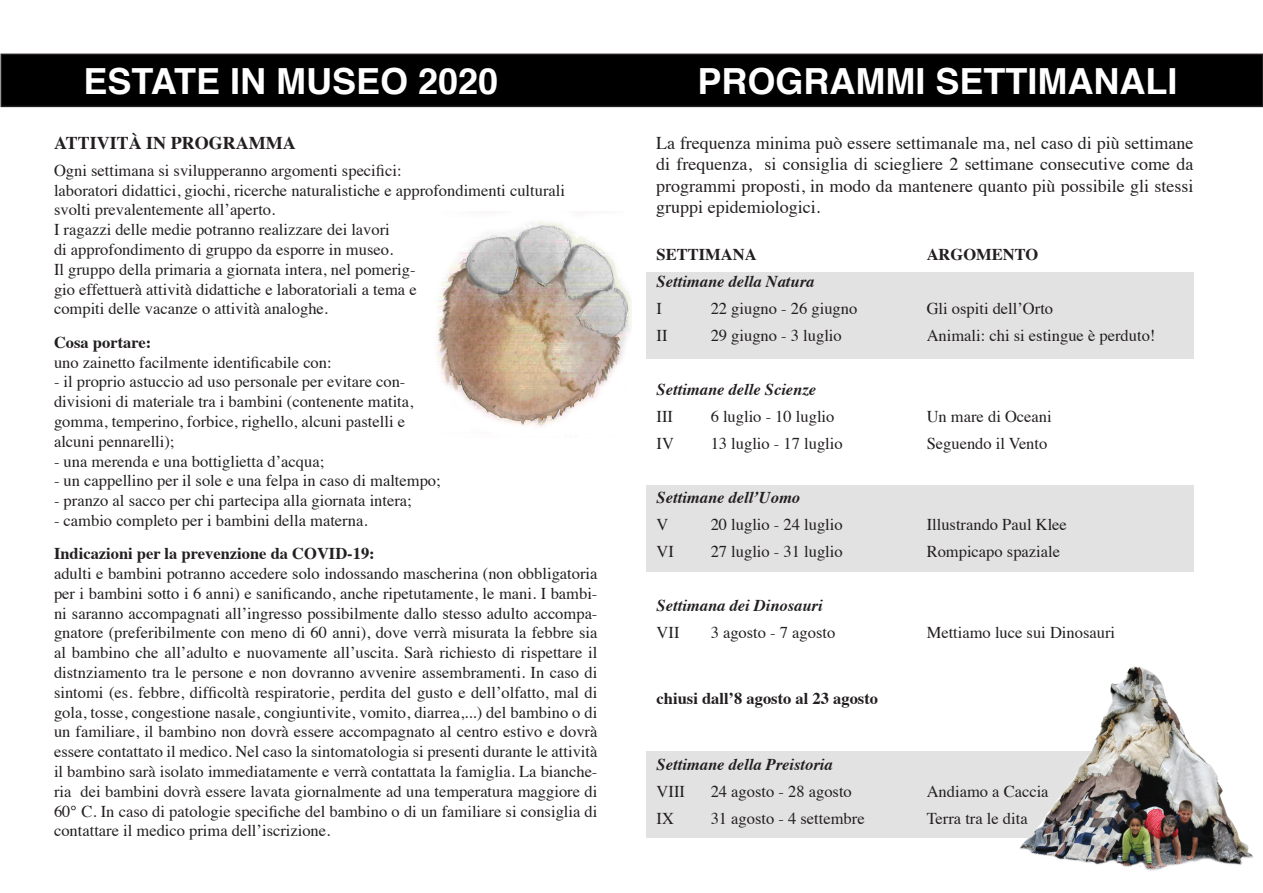
<style>
.page{position:relative;width:1263px;height:893px;background:#fff}
.page>*{position:absolute;margin:0;border:0;box-sizing:border-box;transform-origin:0 0}
.t1{font:700 36px "Helvetica";color:#fff}
.t2{font:18px/21.6px "Times";color:#231f20;text-align:justify}
.t3{font:700 18px "Times";color:#231f20}
.t4{font:16.5px/19.8px "Times";color:#231f20}
.t5{font:italic 700 16.5px "Times";color:#231f20}
.t6{font:700 16.5px "Times";color:#231f20}
</style>
<div class="page">
<div style="left:1px;top:54px;width:1262px;height:52px;background:#000"></div>
<div style="left:1px;top:54px;width:1262px;height:53px;border:2px solid #231f20"></div>
<img style="left:436px;top:221px;width:195px;height:206px">
<div style="left:646px;top:272px;width:547px;height:86px;background:#e2e2e2"></div>
<div style="left:646px;top:485px;width:547px;height:87px;background:#e2e2e2"></div>
<div style="left:646px;top:752px;width:547px;height:86px;background:#e2e2e2"></div>
<img style="left:1019px;top:666px;width:235px;height:205px">
<p class="t1" style="left:83px;top:52px;width:416px">ESTATE IN MUSEO 2020</p>
<p class="t1" style="left:697px;top:52px;width:481px">PROGRAMMI SETTIMANALI</p>
<p class="t3" style="left:54px;top:125px;width:243px">ATTIVITÀ IN PROGRAMMA</p>
<p class="t4" style="left:54px;top:159px;width:512px">Ogni settimana si svilupperanno argomenti specifici:<br>laboratori didattici, giochi, ricerche naturalistiche e approfondimenti culturali svolti prevalentemente all’aperto.<br>I ragazzi delle medie potranno realizzare dei lavori<br>di approfondimento di gruppo da esporre in museo.</p>
<p class="t4" style="left:54px;top:258px;width:364px;text-align:justify">Il gruppo della primaria a giornata intera, nel pomerig&shy;gio effettuerà attività didattiche e laboratoriali a tema e compiti delle vacanze o attività analoghe.</p>
<p class="t6" style="left:54px;top:326px;width:99px">Cosa portare:</p>
<p class="t4" style="left:54px;top:351px;width:279px">uno zainetto facilmente identificabile con:</p>
<p class="t4" style="left:54px;top:370px;width:361px">- il proprio astuccio ad uso personale per evitare con&shy;divisioni di materiale tra i bambini (contenente matita, gomma, temperino, forbice, righello, alcuni pastelli e alcuni pennarelli);</p>
<p class="t4" style="left:54px;top:450px;width:272px">- una merenda e una bottiglietta d’acqua;</p>
<p class="t4" style="left:54px;top:469px;width:388px">- un cappellino per il sole e una felpa in caso di maltempo;</p>
<p class="t4" style="left:54px;top:489px;width:359px">- pranzo al sacco per chi partecipa alla giornata intera;</p>
<p class="t4" style="left:54px;top:509px;width:315px">- cambio completo per i bambini della materna.</p>
<p class="t6" style="left:54px;top:538px;width:322px">Indicazioni per la prevenzione da COVID-19:</p>
<p class="t4" style="left:54px;top:562px;width:545px;text-align:justify">adulti e bambini potranno accedere solo indossando mascherina (non obbligatoria per i bambini sotto i 6 anni) e sanificando, anche ripetutamente, le mani. I bambi&shy;ni saranno accompagnati all’ingresso possibilmente dallo stesso adulto accompa&shy;gnatore (preferibilmente con meno di 60 anni), dove verrà misurata la febbre sia al bambino che all’adulto e nuovamente all’uscita. Sarà richiesto di rispettare il distnziamento tra le persone e non dovranno avvenire assembramenti. In caso di sintomi (es. febbre, difficoltà respiratorie, perdita del gusto e dell’olfatto, mal di gola, tosse, congestione nasale, congiuntivite, vomito, diarrea,...) del bambino o di un familiare, il bambino non dovrà essere accompagnato al centro estivo e dovrà essere contattato il medico. Nel caso la sintomatologia si presenti durante le attività il bambino sarà isolato immediatamente e verrà contattata la famiglia. La bianche&shy;ria dei bambini dovrà essere lavata giornalmente ad una temperatura maggiore di 60° C. In caso di patologie specifiche del bambino o di un familiare si consiglia di contattare il medico prima dell’iscrizione.</p>
<p class="t2" style="left:656px;top:130px;width:539px">La frequenza minima può essere settimanale ma, nel caso di più settimane di frequenza, si consiglia di sciegliere 2 settimane consecutive come da programmi proposti, in modo da mantenere quanto più possibile gli stessi gruppi epidemiologici.</p>
<p class="t6" style="left:657px;top:239px;width:101px">SETTIMANA</p>
<p class="t6" style="left:927px;top:239px;width:113px">ARGOMENTO</p>
<p class="t5" style="left:657px;top:266px;width:159px">Settimane della Natura</p>
<p class="t4" style="left:657px;top:297px;width:7px">I</p>
<p class="t4" style="left:711px;top:297px;width:148px">22 giugno - 26 giugno</p>
<p class="t4" style="left:927px;top:297px;width:128px">Gli ospiti dell’Orto</p>
<p class="t4" style="left:657px;top:324px;width:12px">II</p>
<p class="t4" style="left:711px;top:324px;width:133px">29 giugno - 3 luglio</p>
<p class="t4" style="left:927px;top:324px;width:230px">Animali: chi si estingue è perduto!</p>
<p class="t5" style="left:657px;top:374px;width:161px">Settimane delle Scienze</p>
<p class="t4" style="left:657px;top:405px;width:18px">III</p>
<p class="t4" style="left:711px;top:405px;width:125px">6 luglio - 10 luglio</p>
<p class="t4" style="left:927px;top:405px;width:127px">Un mare di Oceani</p>
<p class="t4" style="left:657px;top:432px;width:19px">IV</p>
<p class="t4" style="left:711px;top:432px;width:134px">13 luglio - 17 luglio</p>
<p class="t4" style="left:927px;top:432px;width:122px">Seguendo il Vento</p>
<p class="t5" style="left:657px;top:482px;width:145px">Settimane dell’Uomo</p>
<p class="t4" style="left:657px;top:513px;width:13px">V</p>
<p class="t4" style="left:711px;top:513px;width:134px">20 luglio - 24 luglio</p>
<p class="t4" style="left:927px;top:513px;width:142px">Illustrando Paul Klee</p>
<p class="t4" style="left:657px;top:540px;width:19px">VI</p>
<p class="t4" style="left:711px;top:540px;width:134px">27 luglio - 31 luglio</p>
<p class="t4" style="left:927px;top:540px;width:135px">Rompicapo spaziale</p>
<p class="t5" style="left:657px;top:590px;width:167px">Settimana dei Dinosauri</p>
<p class="t4" style="left:657px;top:621px;width:24px">VII</p>
<p class="t4" style="left:711px;top:621px;width:126px">3 agosto - 7 agosto</p>
<p class="t4" style="left:927px;top:621px;width:190px">Mettiamo luce sui Dinosauri</p>
<p class="t6" style="left:657px;top:683px;width:223px">chiusi dall’8 agosto al 23 agosto</p>
<p class="t5" style="left:657px;top:749px;width:178px">Settimane della Preistoria</p>
<p class="t4" style="left:657px;top:780px;width:30px">VIII</p>
<p class="t4" style="left:711px;top:780px;width:143px">24 agosto - 28 agosto</p>
<p class="t4" style="left:927px;top:780px;width:123px">Andiamo a Caccia</p>
<p class="t4" style="left:657px;top:807px;width:19px">IX</p>
<p class="t4" style="left:711px;top:807px;width:155px">31 agosto - 4 settembre</p>
<p class="t4" style="left:927px;top:807px;width:103px">Terra tra le dita</p>
</div>
